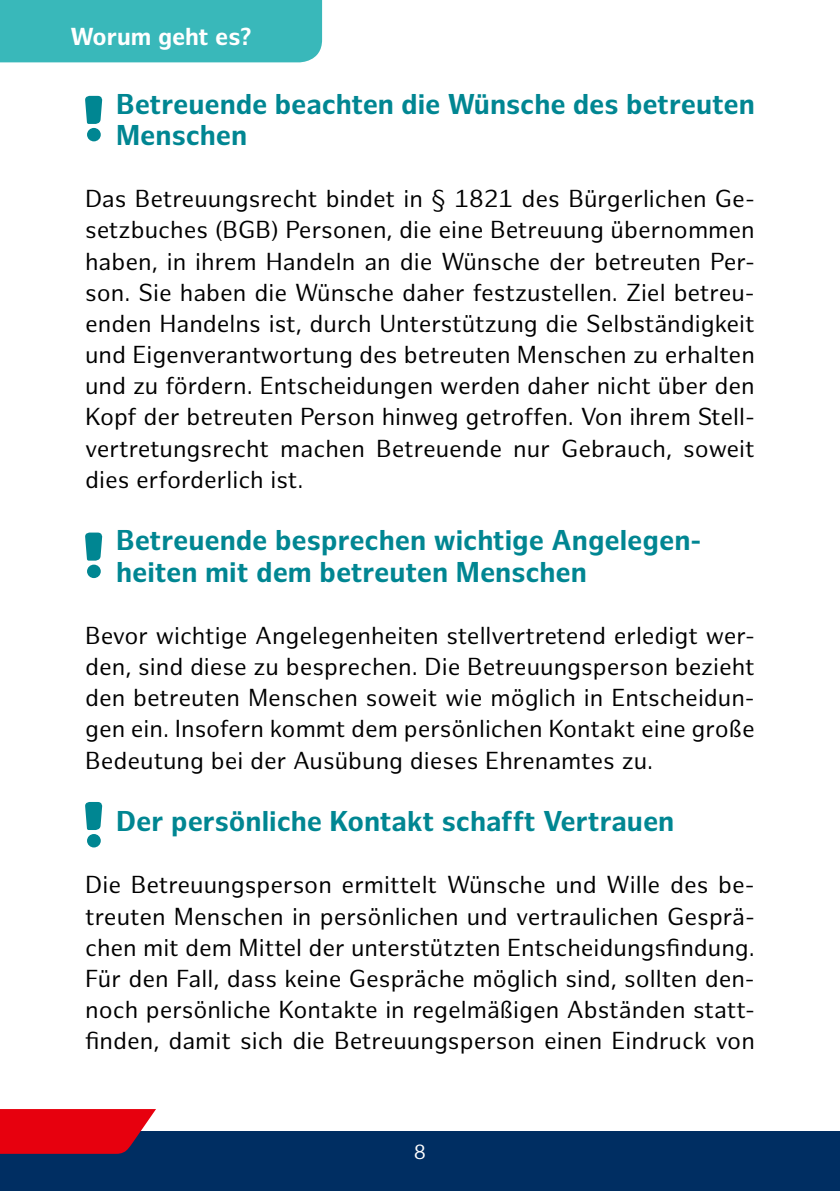
<style>
.page{position:relative;width:840px;height:1191px;background:#fff}
.page>*{position:absolute;margin:0;border:0;box-sizing:border-box;transform-origin:0 0}
.t1{font:700 28px/31.2px "Hamburg Sans";color:#008692}
.t2{font:24px/31.2px "Hamburg Sans";color:#000;text-align:justify}
.t3{font:700 24px "Hamburg Sans";color:#fff}
.t4{font:20px "Hamburg Sans";color:#fff}
</style>
<div class="page">
<div style="left:0;top:1131px;width:839px;height:60px;background:#002e62"></div>
<svg style="left:0;top:1109px;width:156px;height:44px;background:#d6091a"></svg>
<svg style="left:85px;top:96px;width:17px;height:28px"></svg>
<div style="left:87px;top:128px;width:14px;height:13px;background:#008692;border-radius:50%"></div>
<svg style="left:85px;top:532px;width:17px;height:28px"></svg>
<div style="left:87px;top:564px;width:14px;height:14px;background:#008692;border-radius:50%"></div>
<svg style="left:85px;top:802px;width:17px;height:28px"></svg>
<div style="left:87px;top:834px;width:14px;height:13px;background:#008692;border-radius:50%"></div>
<div style="left:0;top:0;width:322px;height:62px;background:#39b8ba"></div>
<p class="t3" style="left:70px;top:23px;width:182px">Worum geht es?</p>
<p class="t1" style="left:116px;top:89px;width:640px">Betreuende beachten die Wünsche des betreuten<br>Menschen</p>
<p class="t2" style="left:85px;top:184px;width:671px">Das Betreuungsrecht bindet in § 1821 des Bürgerlichen Ge&shy;setzbuches (BGB) Personen, die eine Betreuung übernommen haben, in ihrem Handeln an die Wünsche der betreuten Per&shy;son. Sie haben die Wünsche daher festzustellen. Ziel betreu&shy;enden Handelns ist, durch Unterstützung die Selbständigkeit und Eigenverantwortung des betreuten Menschen zu erhalten und zu fördern. Entscheidungen werden daher nicht über den Kopf der betreuten Person hinweg getroffen. Von ihrem Stell&shy;vertretungsrecht machen Betreuende nur Gebrauch, soweit dies erforderlich ist.</p>
<p class="t1" style="left:116px;top:526px;width:586px">Betreuende besprechen wichtige Angelegen&shy;heiten mit dem betreuten Menschen</p>
<p class="t2" style="left:85px;top:621px;width:671px">Bevor wichtige Angelegenheiten stellvertretend erledigt wer&shy;den, sind diese zu besprechen. Die Betreuungsperson bezieht den betreuten Menschen soweit wie möglich in Entscheidun&shy;gen ein. Insofern kommt dem persönlichen Kontakt eine große Bedeutung bei der Ausübung dieses Ehrenamtes zu.</p>
<p class="t1" style="left:116px;top:806px;width:559px">Der persönliche Kontakt schafft Vertrauen</p>
<p class="t2" style="left:85px;top:870px;width:671px">Die Betreuungsperson ermittelt Wünsche und Wille des be&shy;treuten Menschen in persönlichen und vertraulichen Gesprä&shy;chen mit dem Mittel der unterstützten Entscheidungsfindung.<br>Für den Fall, dass keine Gespräche möglich sind, sollten den&shy;noch persönliche Kontakte in regelmäßigen Abständen statt&shy;finden, damit sich die Betreuungsperson einen Eindruck von</p>
<p class="t4" style="left:413px;top:1140px;width:14px">8</p>
</div>
